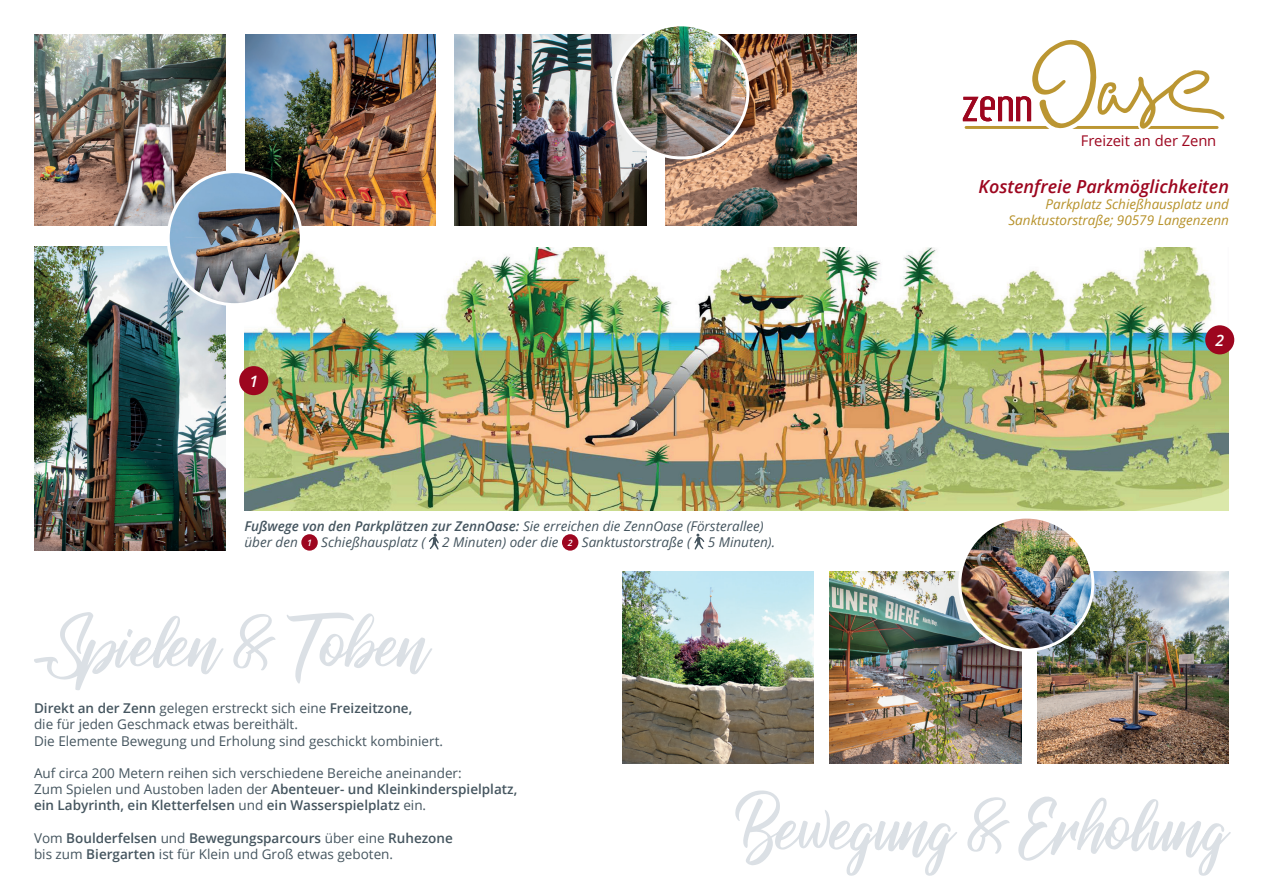
<style>
.page{position:relative;width:1263px;height:893px;background:#fff}
.page>*{position:absolute;margin:0;border:0;box-sizing:border-box;transform-origin:0 0}
.t1{font:italic 600 18px "Open Sans";color:#9d061f}
.t2{font:italic 600 15.75px "Open Sans";color:#fff}
.t3{font:14.7px "Open Sans";letter-spacing:-.005em;color:#9d061f}
.t4{font:13.5px/16.2px "Open Sans";color:#45555f}
.t5{font:italic 13.5px/16.5px "Open Sans";color:#45555f}
.t6{font:italic 13.5px/16.2px "Open Sans";color:#b7922b;text-align:right}
.s1{font-weight:600}
.s2{font-weight:600;font-size:8.85px;color:#fff}
</style>
<div class="page">
<img style="left:830px;top:572px;width:191px;height:191px">
<img style="left:244px;top:248px;width:985px;height:262px">
<img style="left:455px;top:34px;width:191px;height:191px">
<img style="left:34px;top:247px;width:191px;height:303px">
<img style="left:34px;top:34px;width:191px;height:191px">
<img style="left:245px;top:34px;width:191px;height:191px">
<img style="left:665px;top:34px;width:192px;height:191px">
<img style="left:168px;top:172px;width:133px;height:133px;border-radius:67px">
<div style="left:167px;top:170px;width:136px;height:136px;border:3px solid #fff;border-radius:50%"></div>
<img style="left:615px;top:25px;width:133px;height:133px;border-radius:67px">
<div style="left:613px;top:23px;width:136px;height:136px;border:3px solid #fff;border-radius:50%"></div>
<svg style="left:963px;top:40px;width:262px;height:89px"></svg>
<img style="left:1037px;top:572px;width:192px;height:191px">
<img style="left:622px;top:572px;width:191px;height:191px">
<svg style="left:735px;top:790px;width:496px;height:86px"></svg>
<svg style="left:34px;top:612px;width:398px;height:78px"></svg>
<img style="left:960px;top:517px;width:133px;height:133px;border-radius:67px">
<div style="left:958px;top:516px;width:136px;height:136px;border:3px solid #fff;border-radius:50%"></div>
<div style="left:301px;top:534px;width:17px;height:17px;background:#9d061f;border-radius:50%"></div>
<svg style="left:429px;top:534px;width:10px;height:16px"></svg>
<div style="left:562px;top:534px;width:16px;height:17px;background:#9d061f;border-radius:50%"></div>
<svg style="left:694px;top:534px;width:10px;height:16px"></svg>
<div style="left:1205px;top:325px;width:29px;height:29px;background:#9d061f;border-radius:50%"></div>
<div style="left:239px;top:366px;width:29px;height:29px;background:#9d061f;border-radius:50%"></div>
<p class="t2" style="left:249px;top:370px;width:10px">1</p>
<p class="t5" style="left:244px;top:517px;width:521px"><span class="s1">Fußwege von den Parkplätzen zur ZennOase:</span> Sie erreichen die ZennOase (Försterallee) über den <span class="s2">1</span> Schießhausplatz (</p>
<p class="t5" style="left:442px;top:534px;width:250px">2 Minuten) oder die <span class="s2">2</span> Sanktustorstraße (</p>
<p class="t5" style="left:708px;top:534px;width:69px">5 Minuten).</p>
<p class="t4" style="left:34px;top:700px;width:410px"><span class="s1">Direkt an der Zenn</span> gelegen erstreckt sich eine <span class="s1">Freizeitzone,<br></span>die für jeden Geschmack etwas bereithält.<br>Die Elemente Bewegung und Erholung sind geschickt kombiniert.</p>
<p class="t4" style="left:34px;top:765px;width:485px">Auf circa 200 Metern reihen sich verschiedene Bereiche aneinander:<br>Zum Spielen und Austoben laden der <span class="s1">Abenteuer- und Kleinkinderspielplatz, ein Labyrinth, ein Kletterfelsen</span> und <span class="s1">ein Wasserspielplatz</span> ein.</p>
<p class="t4" style="left:34px;top:829px;width:420px">Vom <span class="s1">Boulderfelsen</span> und <span class="s1">Bewegungsparcours</span> über eine <span class="s1">Ruhezone </span>bis zum <span class="s1">Biergarten</span> ist für Klein und Groß etwas geboten.</p>
<p class="t3" style="left:1081px;top:131px;width:137px">Freizeit an der Zenn</p>
<h1 class="t1" style="left:978px;top:174px;width:252px">Kostenfreie Parkmöglichkeiten</h1>
<p class="t6" style="left:1008px;top:196px;width:222px">Parkplatz Schießhausplatz und<br>Sanktustorstraße; 90579 Langenzenn</p>
<p class="t2" style="left:1215px;top:329px;width:10px">2</p>
</div>
